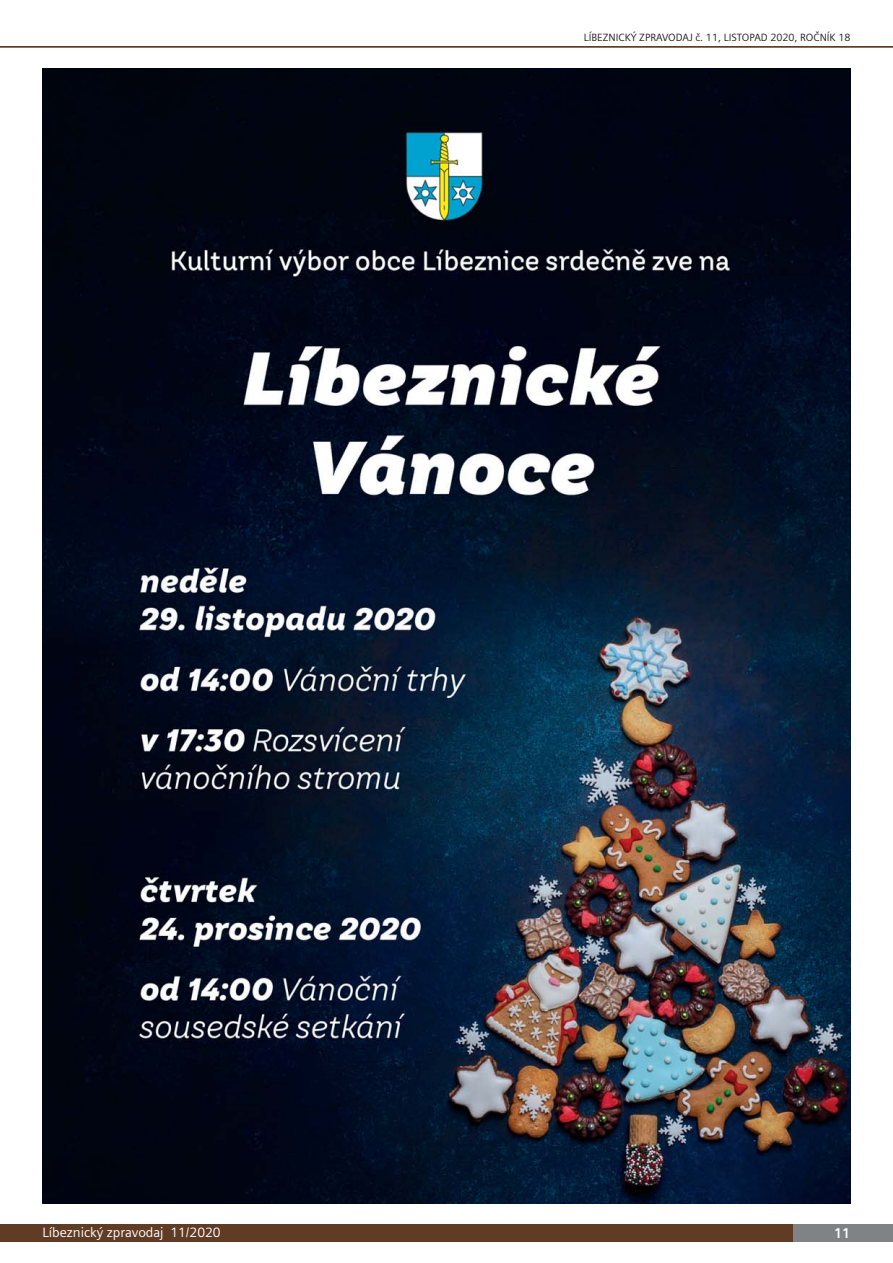
<style>
.page{position:relative;width:893px;height:1263px;background:#fff}
.page>*{position:absolute;margin:0;border:0;box-sizing:border-box;transform-origin:0 0}
.t1{font:700 14.25px "Siemens Sans OT";color:#fff}
.t2{font:13.5px "Siemens Sans OT";color:#fff}
.t3{font:10.5px "Siemens Sans OT";color:#231f20}
</style>
<div class="page">
<div style="left:0;top:1225px;width:845px;height:17px;background:#613c25"></div>
<div style="left:793px;top:1225px;width:100px;height:17px;background:#808285"></div>
<hr style="left:0;top:46px;width:893px;height:1px;background:#613c25">
<img style="left:43px;top:68px;width:807px;height:1135px">
<p class="t3" style="left:584px;top:34px;width:268px">LÍBEZNICKÝ ZPRAVODAJ č. 11, LISTOPAD 2020, ROČNÍK 18</p>
<p class="t2" style="left:43px;top:1227px;width:180px">Líbeznický zpravodaj 11/2020</p>
<h1 class="t1" style="left:834px;top:1224px;width:18px">11</h1>
</div>
